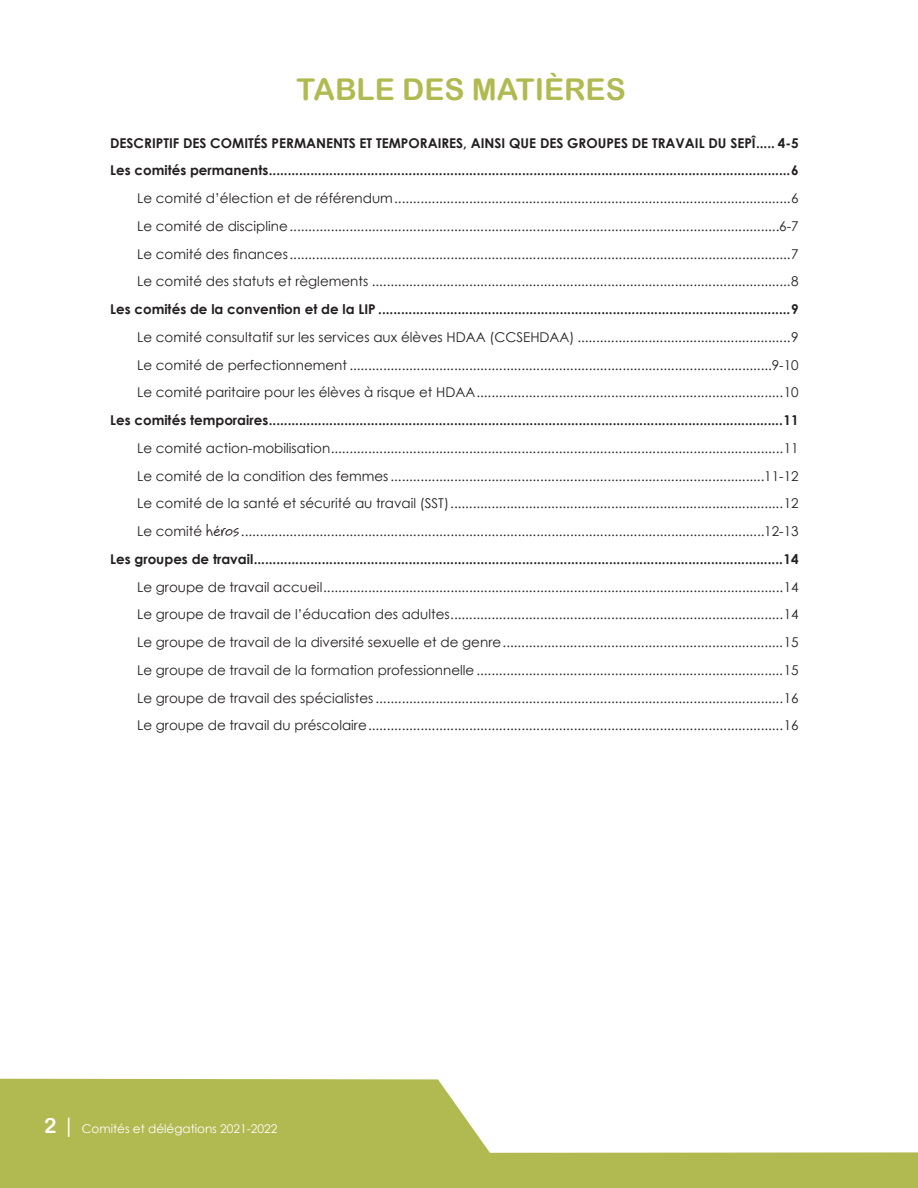
<style>
.page{position:relative;width:918px;height:1188px;background:#fff}
.page>*{position:absolute;margin:0;border:0;box-sizing:border-box;transform-origin:0 0}
.t1{font:30px "Arial Rounded MT Bold";color:#b1ba51}
.t2{font:13.5px/27.8px "Century Gothic";color:#231f20;text-align:justify}
.t3{font:700 13.5px/27.8px "Century Gothic";color:#231f20}
.t4{font:12px "Century Gothic";color:#fff}
.s1{font-family:"Bruno JB Std";font-size:18px}
.s2{font-weight:700}
.s3{font-family:"Arial Rounded MT Bold";font-size:21px}
.s4{font-size:21px}
</style>
<div class="page">
<svg style="left:0;top:1079px;width:918px;height:109px;fill:#b1ba51"></svg>
<h1 class="t1" style="left:297px;top:71px;width:331px">TABLE DES MATIÈRES</h1>
<p class="t3" style="left:110px;top:128px;width:690px">DESCRIPTIF DES COMITÉS PERMANENTS ET TEMPORAIRES, AINSI QUE DES GROUPES DE TRAVAIL DU SEPÎ..... 4-5<br>Les comités permanents..........................................................................................................................................6</p>
<p class="t2" style="left:137px;top:184px;width:663px">Le comité d’élection et de référendum..........................................................................................................6<br>Le comité de discipline...................................................................................................................................6-7<br>Le comité des finances......................................................................................................................................7<br>Le comité des statuts et règlements ................................................................................................................8</p>
<p class="t3" style="left:110px;top:295px;width:690px">Les comités de la convention et de la LIP .............................................................................................................9</p>
<p class="t2" style="left:137px;top:323px;width:663px">Le comité consultatif sur les services aux élèves HDAA (CCSEHDAA) .........................................................9<br>Le comité de perfectionnement .................................................................................................................9-10<br>Le comité paritaire pour les élèves à risque et HDAA..................................................................................10</p>
<p class="t3" style="left:110px;top:406px;width:690px">Les comités temporaires........................................................................................................................................11</p>
<p class="t2" style="left:110px;top:434px;width:690px;text-align:right">Le comité action-mobilisation.........................................................................................................................11<br>Le comité de la condition des femmes....................................................................................................11-12<br>Le comité de la santé et sécurité au travail (SST).........................................................................................12<br>Le comité <span class="s1">héros</span>............................................................................................................................................12-13<br><span class="s2">Les groupes de travail............................................................................................................................................14</span></p>
<p class="t2" style="left:137px;top:573px;width:663px">Le groupe de travail accueil...........................................................................................................................14<br>Le groupe de travail de l’éducation des adultes.........................................................................................14<br>Le groupe de travail de la diversité sexuelle et de genre...........................................................................15<br>Le groupe de travail de la formation professionnelle..................................................................................15<br>Le groupe de travail des spécialistes .............................................................................................................16<br>Le groupe de travail du préscolaire...............................................................................................................16</p>
<p class="t4" style="left:44px;top:1121px;width:235px"><span class="s3">2</span> <span class="s4">|</span> Comités et délégations 2021-2022</p>
</div>
